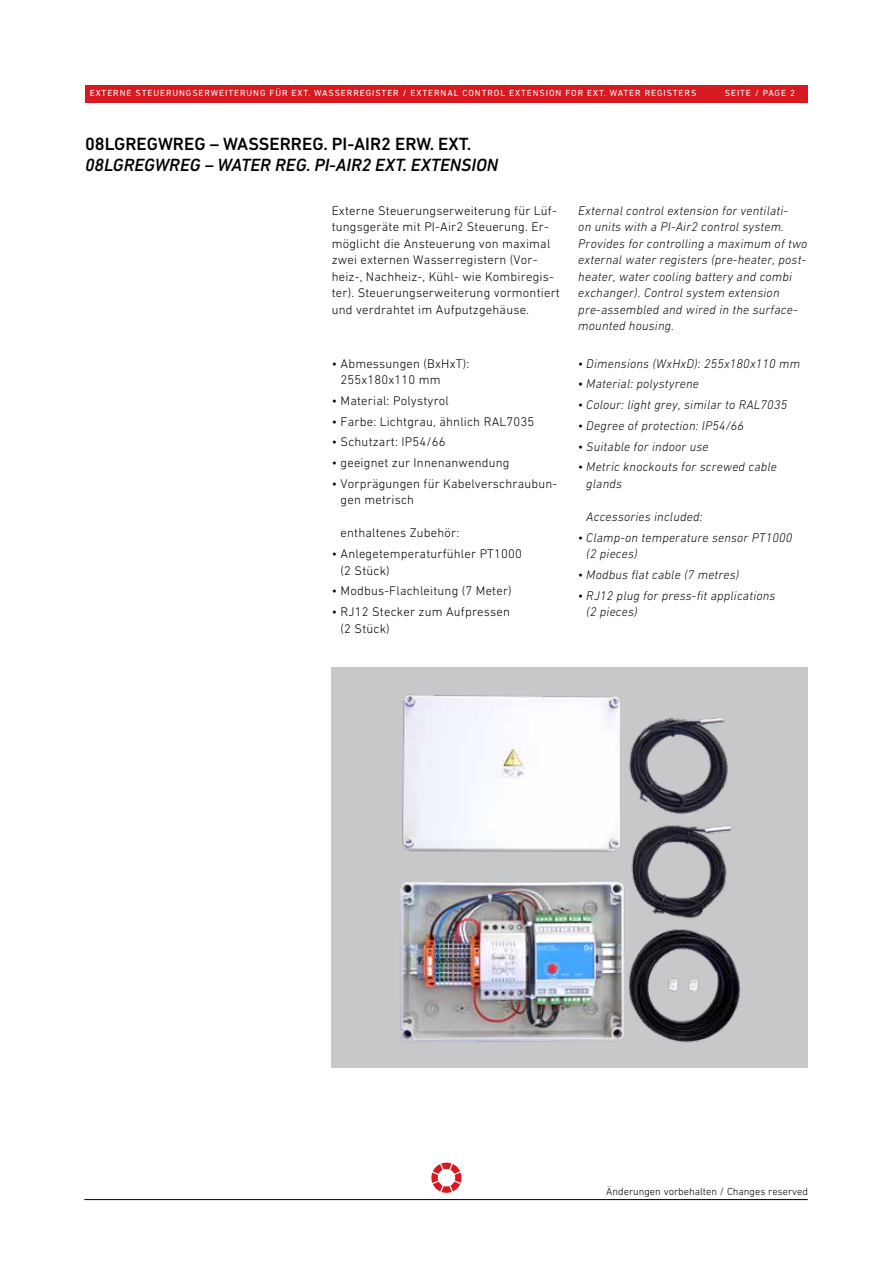
<style>
.page{position:relative;width:893px;height:1263px;background:#fff}
.page>*{position:absolute;margin:0;border:0;box-sizing:border-box;transform-origin:0 0}
.t1{font:italic 500 18px "DIN Next LT Pro";color:#000}
.t2{font:500 18px "DIN Next LT Pro";color:#000}
.t3{font:italic 300 12.75px/16.5px "DIN Next LT Pro";letter-spacing:.015em;color:#000}
.t4{font:300 12.75px/16.5px "DIN Next LT Pro";letter-spacing:.015em;color:#000}
.t5{font:300 10.5px "DIN Next LT Pro";color:#000}
.t6{font:9px "DIN Next LT Pro";letter-spacing:.1em;color:#fff}
</style>
<div class="page">
<svg style="left:431px;top:1162px;width:31px;height:31px"></svg>
<div style="left:85px;top:85px;width:723px;height:17px;background:#d71920"></div>
<hr style="left:84px;top:1199px;width:724px;height:1px;background:#000">
<img style="left:332px;top:675px;width:476px;height:393px">
<p class="t6" style="left:90px;top:88px;width:608px">EXTERNE STEUERUNGSERWEITERUNG FÜR EXT. WASSERREGISTER / EXTERNAL CONTROL EXTENSION FOR EXT. WATER REGISTERS</p>
<p class="t6" style="left:725px;top:88px;width:72px">SEITE / PAGE 2</p>
<h1 class="t2" style="left:85px;top:133px;width:388px">08LGREGWREG – WASSERREG. PI-AIR2 ERW. EXT.</h1>
<h1 class="t1" style="left:85px;top:155px;width:415px">08LGREGWREG – WATER REG. PI-AIR2 EXT. EXTENSION</h1>
<p class="t4" style="left:332px;top:202px;width:230px">Externe Steuerungserweiterung für Lüf&shy;tungsgeräte mit PI-Air2 Steuerung. Er&shy;möglicht die Ansteuerung von maximal zwei externen Wasserregistern (Vor&shy;heiz-, Nachheiz-, Kühl- wie Kombiregis&shy;ter). Steuerungserweiterung vormontiert und verdrahtet im Aufputzgehäuse.</p>
<p class="t4" style="left:341px;top:355px;width:130px;text-indent:-9px">• Abmessungen (BxHxT):<br>255x180x110 mm</p>
<p class="t4" style="left:332px;top:392px;width:119px">• Material: Polystyrol</p>
<p class="t4" style="left:332px;top:413px;width:204px">• Farbe: Lichtgrau, ähnlich RAL7035</p>
<p class="t4" style="left:332px;top:434px;width:115px">• Schutzart: IP54/66</p>
<p class="t4" style="left:332px;top:454px;width:179px">• geeignet zur Innenanwendung</p>
<p class="t4" style="left:341px;top:475px;width:218px;text-indent:-9px">• Vorprägungen für Kabelverschraubun&shy;gen metrisch</p>
<p class="t4" style="left:341px;top:525px;width:120px">enthaltenes Zubehör:</p>
<p class="t4" style="left:341px;top:545px;width:183px;text-indent:-9px">• Anlegetemperaturfühler PT1000 (2 Stück)</p>
<p class="t4" style="left:332px;top:583px;width:182px">• Modbus-Flachleitung (7 Meter)</p>
<p class="t4" style="left:341px;top:603px;width:171px;text-indent:-9px">• RJ12 Stecker zum Aufpressen (2 Stück)</p>
<p class="t3" style="left:578px;top:202px;width:231px">External control extension for ventilati-<br>on units with a PI-Air2 control system.<br>Provides for controlling a maximum of two external water registers (pre-heater, post&shy;heater, water cooling battery and combi exchanger). Control system extension pre-assembled and wired in the surface&shy;mounted housing.</p>
<p class="t3" style="left:578px;top:355px;width:223px">• Dimensions (WxHxD): 255x180x110 mm</p>
<p class="t3" style="left:578px;top:376px;width:122px">• Material: polystyrene</p>
<p class="t3" style="left:578px;top:396px;width:210px">• Colour: light grey, similar to RAL7035</p>
<p class="t3" style="left:578px;top:417px;width:167px">• Degree of protection: IP54/66</p>
<p class="t3" style="left:578px;top:438px;width:132px">• Suitable for indoor use</p>
<p class="t3" style="left:586px;top:459px;width:192px;text-indent:-8px">• Metric knockouts for screwed cable glands</p>
<p class="t3" style="left:586px;top:508px;width:118px">Accessories included:</p>
<p class="t3" style="left:586px;top:529px;width:208px;text-indent:-8px">• Clamp-on temperature sensor PT1000 (2 pieces)</p>
<p class="t3" style="left:578px;top:566px;width:163px">• Modbus flat cable (7 metres)</p>
<p class="t3" style="left:586px;top:587px;width:191px;text-indent:-8px">• RJ12 plug for press-fit applications (2 pieces)</p>
<p class="t5" style="left:606px;top:1185px;width:203px">Änderungen vorbehalten / Changes reserved</p>
</div>
